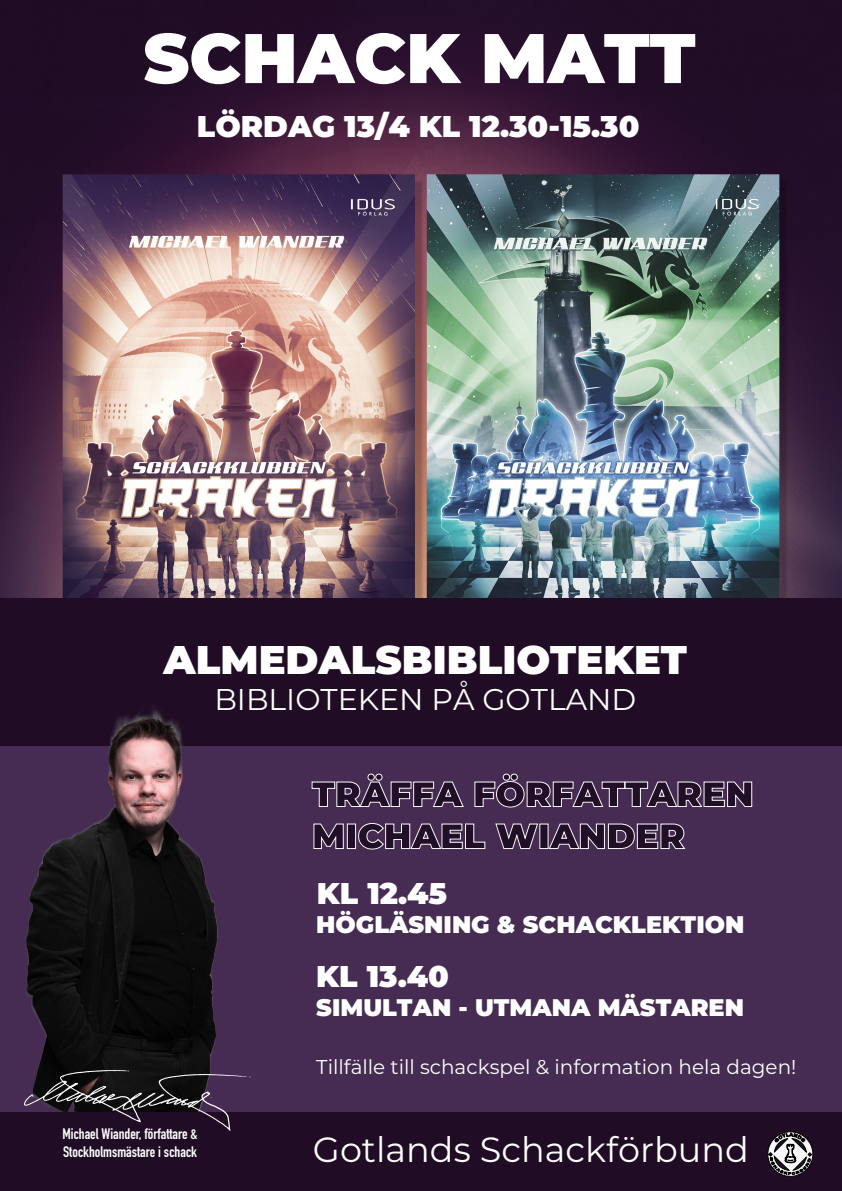
<style>
.page{position:relative;width:842px;height:1191px;background:#fff}
.page>*{position:absolute;margin:0;border:0;box-sizing:border-box;transform-origin:0 0}
.t1{font:900 70px "Montserrat";color:#fff}
.t2{font:900 40px "Montserrat";color:#fff}
.t3{font:900 35px/42px "Montserrat";color:#210e27}
.t4{font:35px "Montserrat";color:#fff}
.t5{font:900 30px "Montserrat";color:#fff}
.t6{font:30px "Montserrat";color:#fff}
.t7{font:900 24px "Montserrat";color:#fff}
.t8{font:20px "Montserrat";color:#fff}
.t9{font:700 15px/18px "DIN Condensed";color:#fff}
</style>
<div class="page">
<img style="left:0;top:0;width:842px;height:598px">
<div style="left:0;top:707px;width:842px;height:484px;background:#462c53"></div>
<div style="left:0;top:598px;width:842px;height:148px;background:#200c24"></div>
<svg style="left:311px;top:773px;width:153px;height:34px"></svg>
<svg style="left:474px;top:773px;width:279px;height:35px"></svg>
<svg style="left:313px;top:823px;width:31px;height:26px"></svg>
<div style="left:347px;top:823px;width:9px;height:26px;border:1px solid #f9f7f7"></div>
<svg style="left:358px;top:823px;width:128px;height:27px"></svg>
<svg style="left:495px;top:823px;width:43px;height:26px"></svg>
<svg style="left:548px;top:823px;width:138px;height:26px"></svg>
<img style="left:23px;top:709px;width:195px;height:396px">
<div style="left:1px;top:1112px;width:841px;height:79px;background:#200c24"></div>
<svg style="left:767px;top:1131px;width:47px;height:46px"></svg>
<svg style="left:24px;top:1070px;width:227px;height:61px"></svg>
<h1 class="t1" style="left:143px;top:6px;width:554px">SCHACK MATT</h1>
<h3 class="t5" style="left:197px;top:104px;width:444px">LÖRDAG 13/4 KL 12.30-15.30</h3>
<h2 class="t2" style="left:164px;top:629px;width:525px">ALMEDALSBIBLIOTEKET</h2>
<h3 class="t6" style="left:214px;top:678px;width:423px">BIBLIOTEKEN PÅ GOTLAND</h3>
<h3 class="t3" style="left:312px;top:771px;width:443px">TRÄFFA FÖRFATTAREN<br>MICHAEL WIANDER</h3>
<h3 class="t5" style="left:317px;top:871px;width:132px">KL 12.45</h3>
<h3 class="t7" style="left:316px;top:906px;width:430px">HÖGLÄSNING &amp; SCHACKLEKTION</h3>
<h3 class="t5" style="left:316px;top:954px;width:134px">KL 13.40</h3>
<h3 class="t7" style="left:316px;top:989px;width:429px">SIMULTAN - UTMANA MÄSTAREN</h3>
<p class="t9" style="left:62px;top:1124px;width:137px">Michael Wiander, författare &amp;<br>Stockholmsmästare i schack</p>
<h3 class="t8" style="left:316px;top:1053px;width:482px">Tillfälle till schackspel &amp; information hela dagen!</h3>
<h3 class="t4" style="left:313px;top:1125px;width:437px">Gotlands Schackförbund</h3>
</div>
